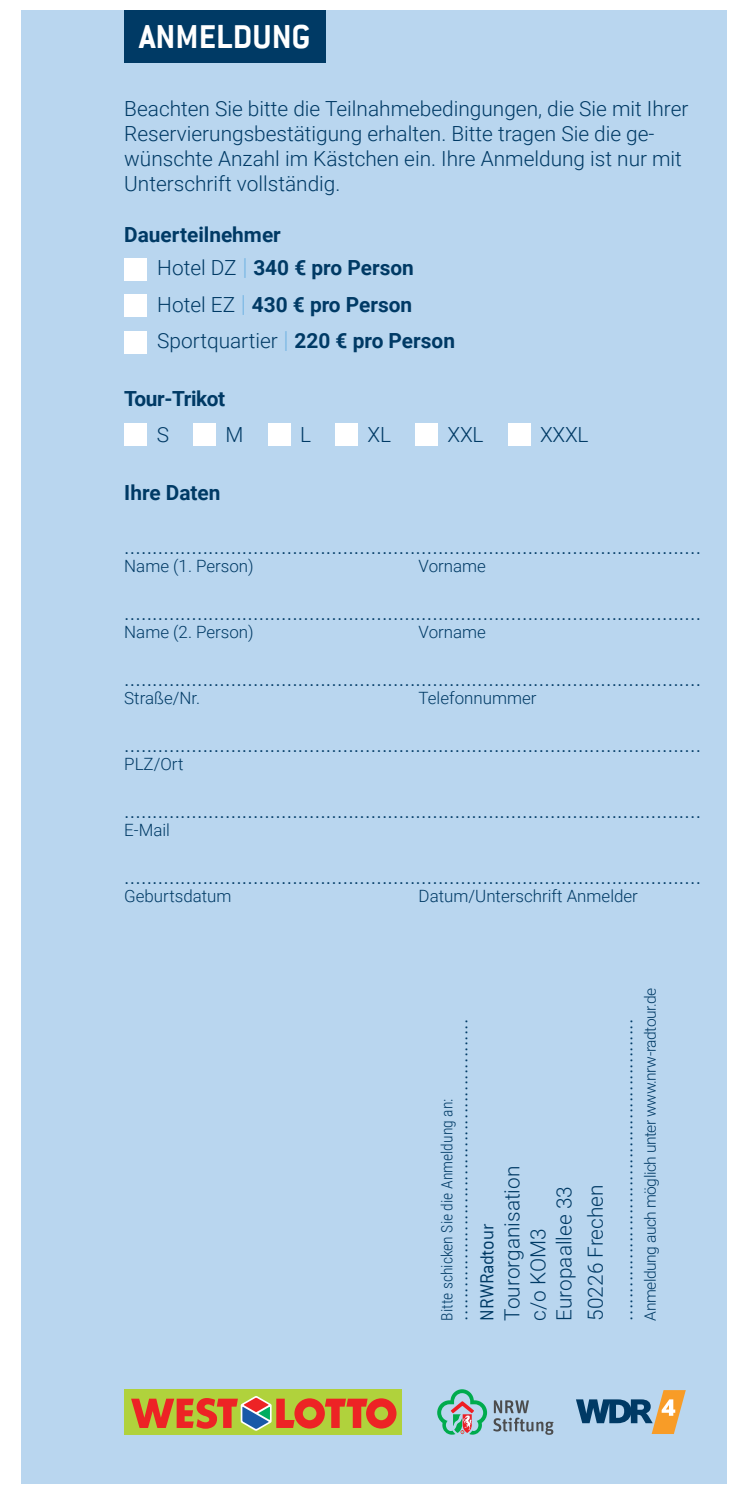
<style>
.page{position:relative;width:745px;height:1489px;background:#fff}
.page>*{position:absolute;margin:0;border:0;box-sizing:border-box;transform-origin:0 0}
.t1{font:700 36.5px "Conduit ITC";color:#fff}
.t2{font:300 23.5px "Roboto";color:#003a65}
.t3{font:300 20.75px/25px "Roboto";color:#003a65}
.t4{font:700 20.75px/33.8px "Roboto";color:#003a65}
.t5{font:700 20.75px "Roboto";letter-spacing:-.02em;color:#003a65}
.t6{font:300 20.75px "Conduit ITC";color:#003a65}
.t7{font:300 17px "Roboto";color:#003a65}
.t8{font:300 15.5px "Roboto";letter-spacing:-.03em;color:#003a65}
.t9{font:300 15.5px "Roboto Condensed";color:#003a65}
.s1{font-weight:300}
.s2{font-weight:300;font-size:23.5px;color:#77b6e4}
</style>
<div class="page">
<div style="left:21px;top:10px;width:705px;height:1473px;background:#b9d6ef"></div>
<div style="left:124px;top:10px;width:201px;height:52px;background:#003a65"></div>
<div style="left:124px;top:258px;width:23px;height:23px;background:#fff"></div>
<div style="left:124px;top:294px;width:23px;height:23px;background:#fff"></div>
<div style="left:124px;top:331px;width:23px;height:22px;background:#fff"></div>
<div style="left:124px;top:423px;width:23px;height:23px;background:#fff"></div>
<div style="left:193px;top:423px;width:23px;height:23px;background:#fff"></div>
<div style="left:267px;top:423px;width:23px;height:23px;background:#fff"></div>
<div style="left:335px;top:423px;width:23px;height:23px;background:#fff"></div>
<div style="left:415px;top:423px;width:22px;height:23px;background:#fff"></div>
<div style="left:507px;top:423px;width:23px;height:23px;background:#fff"></div>
<div style="left:124px;top:1388px;width:277px;height:46px;background:#b0d23c"></div>
<svg style="left:131px;top:1396px;width:265px;height:34px"></svg>
<svg style="left:576px;top:1390px;width:109px;height:43px"></svg>
<svg style="left:437px;top:1389px;width:50px;height:45px"></svg>
<svg style="left:493px;top:1400px;width:60px;height:34px"></svg>
<h1 class="t1" style="left:139px;top:15px;width:173px">ANMELDUNG</h1>
<p class="t3" style="left:124px;top:95px;width:565px">Beachten Sie bitte die Teilnahmebedingungen, die Sie mit Ihrer Reservierungsbestätigung erhalten. Bitte tragen Sie die ge&shy;wünschte Anzahl im Kästchen ein. Ihre Anmeldung ist nur mit Unterschrift vollständig.</p>
<p class="t4" style="left:157px;top:217px;width:258px;text-indent:-33px">Dauerteilnehmer<br><span class="s1">Hotel DZ</span> <span class="s2">|</span> 340 € pro Person</p>
<p class="t4" style="left:157px;top:285px;width:299px;line-height:36.5px"><span class="s1">Hotel EZ</span> <span class="s2">|</span> 430 € pro Person<br><span class="s1">Sportquartier</span> <span class="s2">|</span> 220 € pro Person</p>
<p class="t5" style="left:124px;top:384px;width:102px">Tour-Trikot</p>
<p class="t3" style="left:156px;top:421px;width:14px">S</p>
<p class="t3" style="left:225px;top:421px;width:20px">M</p>
<p class="t3" style="left:300px;top:421px;width:12px">L</p>
<p class="t3" style="left:367px;top:421px;width:25px">XL</p>
<p class="t3" style="left:447px;top:421px;width:38px">XXL</p>
<p class="t3" style="left:539px;top:421px;width:50px">XXXL</p>
<p class="t4" style="left:124px;top:475px;width:98px">Ihre Daten</p>
<p class="t2" style="left:124px;top:529px;width:578px">.......................................................................................................</p>
<p class="t7" style="left:124px;top:554px;width:131px">Name (1. Person)</p>
<p class="t7" style="left:418px;top:554px;width:69px">Vorname</p>
<p class="t2" style="left:124px;top:595px;width:578px">.......................................................................................................</p>
<p class="t7" style="left:124px;top:620px;width:131px">Name (2. Person)</p>
<p class="t7" style="left:418px;top:620px;width:69px">Vorname</p>
<p class="t2" style="left:124px;top:661px;width:578px">.......................................................................................................</p>
<p class="t7" style="left:124px;top:686px;width:77px">Straße/Nr.</p>
<p class="t7" style="left:418px;top:686px;width:119px">Telefonnummer</p>
<p class="t2" style="left:124px;top:726px;width:578px">.......................................................................................................</p>
<p class="t7" style="left:124px;top:752px;width:61px">PLZ/Ort</p>
<p class="t2" style="left:124px;top:792px;width:578px">.......................................................................................................</p>
<p class="t7" style="left:124px;top:817px;width:47px">E-Mail</p>
<p class="t2" style="left:124px;top:858px;width:578px">.......................................................................................................</p>
<p class="t7" style="left:124px;top:883px;width:117px">Geburtsdatum--</p>
<p class="t7" style="left:418px;top:883px;width:221px">Datum/Unterschrift Anmelder</p>
<p class="t9" style="left:436px;top:1320px;width:223px;rotate:-90deg">Bitte schicken Sie die Anmeldung an:</p>
<p class="t2" style="left:442px;top:1320px;width:304px;rotate:-90deg">......................................................</p>
<p class="t6" style="left:475px;top:1320px;width:98px;rotate:-90deg">NRWRadtour</p>
<p class="t3" style="left:498px;top:1320px;width:156px;line-height:26px;rotate:-90deg">Tourorganisation c/o KOM3<br>Europaallee 33</p>
<p class="t3" style="left:581px;top:1320px;width:138px;rotate:-90deg">50226 Frechen</p>
<p class="t2" style="left:607px;top:1320px;width:304px;rotate:-90deg">......................................................</p>
<p class="t8" style="left:639px;top:1320px;width:334px;rotate:-90deg">Anmeldung auch möglich unter www.nrw-radtour.de</p>
</div>
